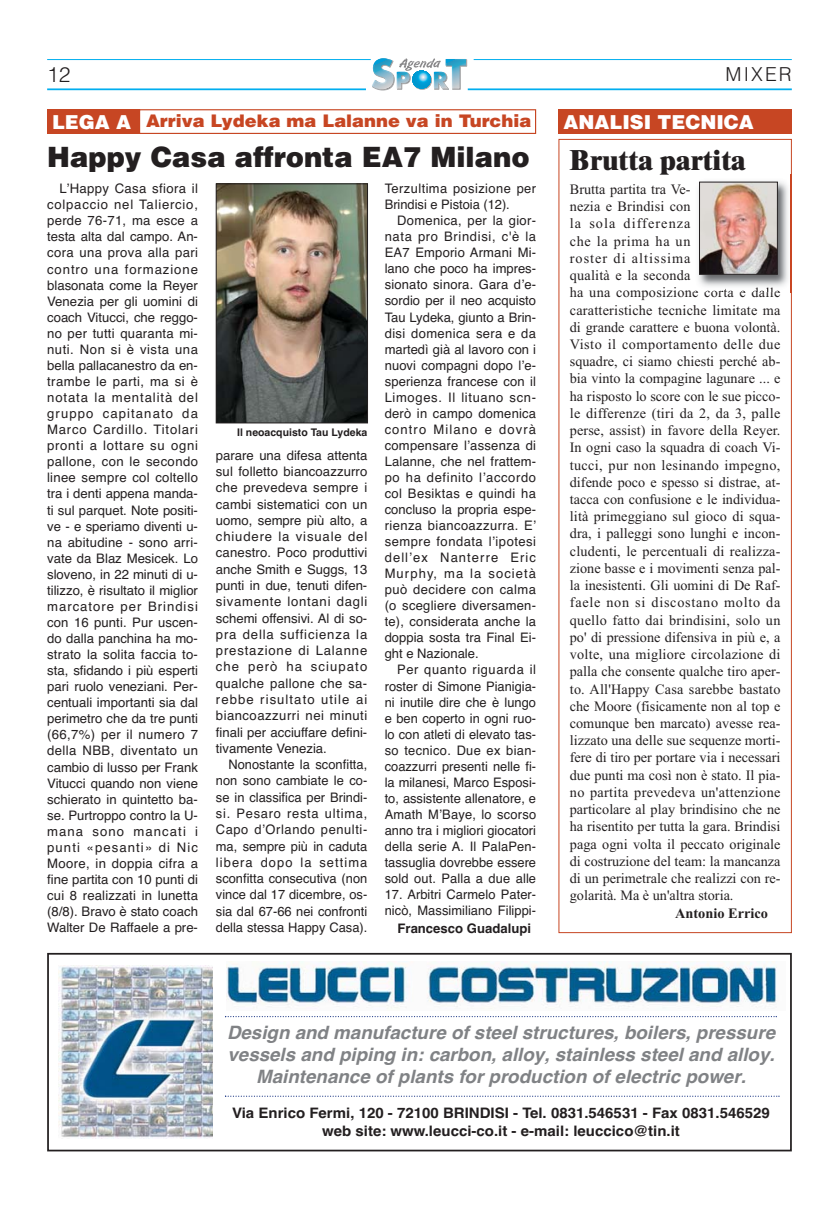
<style>
.page{position:relative;width:839px;height:1211px;background:#fff}
.page>*{position:absolute;margin:0;border:0;box-sizing:border-box;transform-origin:0 0}
.t1{font:900 28px "Helvetica";color:#231f20}
.t2{font:800 28px "Times";color:#231f20}
.t3{font:300 21px "Helvetica";color:#231f20}
.t4{font:900 19.25px "Helvetica";color:#fff}
.t5{font:300 19.25px "Helvetica";letter-spacing:.11em;color:#231f20}
.t6{font:italic 700 18.38px/22.1px "Helvetica";color:#808285;text-align:center}
.t7{font:900 17.32px "Helvetica";color:#c74623}
.t8{font:14.35px/17.2px "Times New Roman";color:#231f20}
.t9{font:700 14.35px/17.3px "Helvetica";color:#231f20;text-align:center;scale:1.04 1}
.t10{font:700 14.35px "Times New Roman";color:#231f20}
.t11{font:13.12px/16.1px "Helvetica";color:#231f20;text-align:justify}
.t12{font:13.12px/16.1px "Helvetica";letter-spacing:.035em;color:#231f20}
.t13{font:700 13.12px "Helvetica";color:#231f20}
.t14{font:700 10.5px "Helvetica";color:#231f20}
</style>
<div class="page">
<div style="left:139px;top:109px;width:397px;height:25px;border:1px solid #c74623"></div>
<img style="left:218px;top:186px;width:147px;height:235px">
<div style="left:216px;top:184px;width:151px;height:239px;border:1px solid #231f20"></div>
<div style="left:47px;top:109px;width:92px;height:25px;background:#c74623"></div>
<div style="left:47px;top:952px;width:744px;height:199px;border:2px solid #231f20"></div>
<div style="left:57px;top:962px;width:158px;height:178px;background:linear-gradient(to right,#fcfdfe,#fcfcfe)"></div>
<img style="left:58px;top:965px;width:154px;height:172px">
<img style="left:226px;top:961px;width:551px;height:48px">
<svg style="left:225px;top:1016px;width:551px;height:1px"></svg>
<svg style="left:225px;top:1095px;width:554px;height:1px"></svg>
<svg style="left:372px;top:58px;width:95px;height:32px"></svg>
<hr style="left:47px;top:59px;width:323px;height:1px;background:#00aeef">
<hr style="left:473px;top:59px;width:318px;height:1px;background:#00aeef">
<hr style="left:47px;top:88px;width:319px;height:2px;background:#00aeef">
<hr style="left:467px;top:88px;width:324px;height:2px;background:#00aeef">
<div style="left:558px;top:109px;width:233px;height:25px;background:#c74623"></div>
<img style="left:693px;top:175px;width:99px;height:117px">
<img style="left:790px;top:175px;width:1px;height:117px">
<img style="left:701px;top:184px;width:74px;height:88px">
<div style="left:699px;top:182px;width:78px;height:92px;border:1px solid #231f20"></div>
<h2 class="t3" style="left:47px;top:66px;width:25px">12</h2>
<h3 class="t5" style="left:725px;top:67px;width:68px">MIXER</h3>
<h3 class="t4" style="left:563px;top:115px;width:192px">ANALISI TECNICA</h3>
<h1 class="t2" style="left:569px;top:150px;width:177px">Brutta partita</h1>
<p class="t8" style="left:569px;top:182px;width:212px">Brutta partita tra Ve-<br>nezia e Brindisi con<br>la sola differenza<br>che la prima ha un<br>roster di altissima<br>qualità e la seconda<br>ha una composizione corta e dalle caratteristiche tecniche limitate ma di grande carattere e buona volontà.<br>Visto il comportamento delle due squadre, ci siamo chiesti perché ab&shy;bia vinto la compagine lagunare ... e ha risposto lo score con le sue picco&shy;le differenze (tiri da 2, da 3, palle perse, assist) in favore della Reyer.<br>In ogni caso la squadra di coach Vi&shy;tucci, pur non lesinando impegno, difende poco e spesso si distrae, at&shy;tacca con confusione e le individua&shy;lità primeggiano sul gioco di squa&shy;dra, i palleggi sono lunghi e incon&shy;cludenti, le percentuali di realizza&shy;zione basse e i movimenti senza pal&shy;la inesistenti. Gli uomini di De Raf&shy;faele non si discostano molto da quello fatto dai brindisini, solo un po' di pressione difensiva in più e, a volte, una migliore circolazione di palla che consente qualche tiro aper&shy;to. All'Happy Casa sarebbe bastato che Moore (fisicamente non al top e comunque ben marcato) avesse rea&shy;lizzato una delle sue sequenze morti&shy;fere di tiro per portare via i necessari due punti ma così non è stato. Il pia&shy;no partita prevedeva un'attenzione particolare al play brindisino che ne ha risentito per tutta la gara. Brindisi paga ogni volta il peccato originale di costruzione del team: la mancanza di un perimetrale che realizzi con re&shy;golarità. Ma è un'altra storia.</p>
<p class="t10" style="left:675px;top:908px;width:94px">Antonio Errico</p>
<h3 class="t7" style="left:146px;top:115px;width:386px">Arriva Lydeka ma Lalanne va in Turchia</h3>
<h1 class="t1" style="left:47px;top:146px;width:484px">Happy Casa affronta EA7 Milano</h1>
<p class="t11" style="left:47px;top:182px;width:152px;text-indent:12px">LʼHappy Casa sfiora il colpaccio nel Taliercio, perde 76-71, ma esce a testa alta dal campo. An&shy;cora una prova alla pari contro una formazione blasonata come la Reyer Venezia per gli uomini di coach Vitucci, che reggo&shy;no per tutti quaranta mi&shy;nuti. Non si è vista una bella pallacanestro da en&shy;trambe le parti, ma si è notata la mentalità del gruppo capitanato da Marco Cardillo. Titolari pronti a lottare su ogni pallone, con le secondo linee sempre col coltello tra i denti appena manda&shy;ti sul parquet. Note positi&shy;ve - e speriamo diventi u&shy;na abitudine - sono arri&shy;vate da Blaz Mesicek. Lo sloveno, in 22 minuti di u&shy;tilizzo, è risultato il miglior marcatore per Brindisi con 16 punti. Pur uscen&shy;do dalla panchina ha mo&shy;strato la solita faccia to&shy;sta, sfidando i più esperti pari ruolo veneziani. Per&shy;centuali importanti sia dal perimetro che da tre punti (66,7%) per il numero 7 della NBB, diventato un cambio di lusso per Frank Vitucci quando non viene schierato in quintetto ba&shy;se. Purtroppo contro la U&shy;mana sono mancati i punti «pesanti» di Nic Moore, in doppia cifra a fine partita con 10 punti di cui 8 realizzati in lunetta (8/8). Bravo è stato coach Walter De Raffaele a pre-</p>
<p class="t12" style="left:384px;top:182px;width:153px">Terzultima posizione per<br>Brindisi e Pistoia (12).</p>
<h3 class="t4" style="left:52px;top:115px;width:81px">LEGA A</h3>
<p class="t11" style="left:384px;top:214px;width:153px;text-indent:12px">Domenica, per la gior&shy;nata pro Brindisi, c'è la EA7 Emporio Armani Mi&shy;lano che poco ha impres&shy;sionato sinora. Gara dʼe&shy;sordio per il neo acquisto Tau Lydeka, giunto a Brin&shy;disi domenica sera e da martedì già al lavoro con i nuovi compagni dopo lʼe&shy;sperienza francese con il Limoges. Il lituano scn&shy;derò in campo domenica contro Milano e dovrà compensare lʼassenza di Lalanne, che nel frattem&shy;po ha definito lʼaccordo col Besiktas e quindi ha concluso la propria espe&shy;rienza biancoazzurra. Eʼ sempre fondata lʼipotesi dellʼex Nanterre Eric Murphy, ma la società può decidere con calma (o scegliere diversamen&shy;te), considerata anche la doppia sosta tra Final Ei&shy;ght e Nazionale.</p>
<p class="t11" style="left:384px;top:663px;width:153px;text-indent:12px">Per quanto riguarda il roster di Simone Pianigia&shy;ni inutile dire che è lungo e ben coperto in ogni ruo&shy;lo con atleti di elevato tas&shy;so tecnico. Due ex bian&shy;coazzurri presenti nelle fi&shy;la milanesi, Marco Esposi&shy;to, assistente allenatore, e Amath MʼBaye, lo scorso anno tra i migliori giocatori della serie A. Il PalaPen&shy;tassuglia dovrebbe essere sold out. Palla a due alle</p>
<p class="t11" style="left:384px;top:887px;width:153px">17. Arbitri Carmelo Pater&shy;nicò, Massimiliano Filippi-</p>
<p class="t14" style="left:237px;top:428px;width:132px">Il neoacquisto Tau Lydeka</p>
<p class="t11" style="left:216px;top:448px;width:153px">parare una difesa attenta sul folletto biancoazzurro che prevedeva sempre i cambi sistematici con un uomo, sempre più alto, a chiudere la visuale del canestro. Poco produttivi anche Smith e Suggs, 13 punti in due, tenuti difen&shy;sivamente lontani dagli schemi offensivi. Al di so&shy;pra della sufficienza la prestazione di Lalanne che però ha sciupato qualche pallone che sa&shy;rebbe risultato utile ai biancoazzurri nei minuti finali per acciuffare defini&shy;tivamente Venezia.</p>
<p class="t11" style="left:216px;top:757px;width:153px;text-indent:12px">Nonostante la sconfitta, non sono cambiate le co&shy;se in classifica per Brindi&shy;si. Pesaro resta ultima, Capo dʼOrlando penulti&shy;ma, sempre più in caduta libera dopo la settima sconfitta consecutiva (non vince dal 17 dicembre, os&shy;sia dal 67-66 nei confronti della stessa Happy Casa).</p>
<p class="t13" style="left:397px;top:923px;width:135px">Francesco Guadalupi</p>
<h3 class="t6" style="left:227px;top:1023px;width:549px">Design and manufacture of steel structures, boilers, pressure vessels and piping in: carbon, alloy, stainless steel and alloy.<br>Maintenance of plants for production of electric power.</h3>
<p class="t9" style="left:232px;top:1105px;width:518px">Via Enrico Fermi, 120 - 72100 BRINDISI - Tel. 0831.546531 - Fax 0831.546529 web site: www.leucci-co.it - e-mail: leuccico@tin.it</p>
</div>
